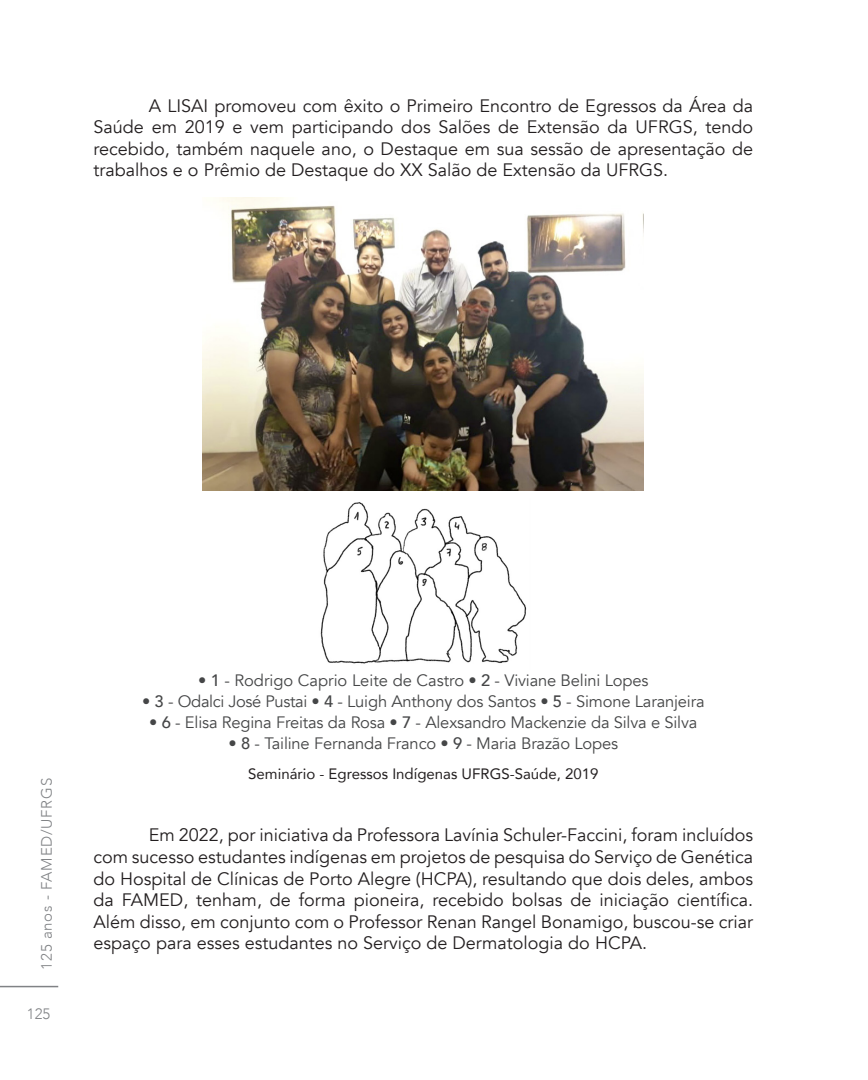
<style>
.page{position:relative;width:868px;height:1080px;background:#fff}
.page>*{position:absolute;margin:0;border:0;box-sizing:border-box;transform-origin:0 0}
.t1{font:18px/21.6px "Avenir";color:#231f20;text-align:justify}
.t2{font:16.5px "Avenir";letter-spacing:-.01em;color:#454647}
.t3{font:15px "Avenir";color:#231f20}
.t4{font:300 15px "Avenir";letter-spacing:.05em;color:#808285}
.s1{font-weight:500}
</style>
<div class="page">
<hr style="left:0;top:986px;width:58px;height:1px;background:#808285">
<img style="left:203px;top:197px;width:440px;height:294px">
<img style="left:320px;top:502px;width:207px;height:162px">
<p class="t1" style="left:94px;top:95px;width:661px;text-indent:55px">A LISAI promoveu com êxito o Primeiro Encontro de Egressos da Área da Saúde em 2019 e vem participando dos Salões de Extensão da UFRGS, tendo recebido, também naquele ano, o Destaque em sua sessão de apresentação de trabalhos e o Prêmio de Destaque do XX Salão de Extensão da UFRGS.</p>
<p class="t4" style="left:37px;top:970px;width:193px;rotate:-90deg">125 anos - FAMED/UFRGS</p>
<p class="t4" style="left:27px;top:1004px;width:25px">125</p>
<p class="t2" style="left:198px;top:670px;width:451px">• <span class="s1">1</span> - Rodrigo Caprio Leite de Castro • <span class="s1">2</span> - Viviane Belini Lopes</p>
<p class="t2" style="left:142px;top:691px;width:564px">• <span class="s1">3</span> - Odalci José Pustai • <span class="s1">4</span> - Luigh Anthony dos Santos • <span class="s1">5</span> - Simone Laranjeira</p>
<p class="t2" style="left:149px;top:712px;width:549px">• <span class="s1">6</span> - Elisa Regina Freitas da Rosa • <span class="s1">7</span> - Alexsandro Mackenzie da Silva e Silva</p>
<p class="t2" style="left:228px;top:733px;width:391px">• <span class="s1">8</span> - Tailine Fernanda Franco • <span class="s1">9</span> - Maria Brazão Lopes</p>
<p class="t3" style="left:248px;top:764px;width:351px">Seminário - Egressos Indígenas UFRGS-Saúde, 2019</p>
<p class="t1" style="left:94px;top:825px;width:661px;text-indent:55px">Em 2022, por iniciativa da Professora Lavínia Schuler-Faccini, foram incluídos com sucesso estudantes indígenas em projetos de pesquisa do Serviço de Genética do Hospital de Clínicas de Porto Alegre (HCPA), resultando que dois deles, ambos da FAMED, tenham, de forma pioneira, recebido bolsas de iniciação científica.<br>Além disso, em conjunto com o Professor Renan Rangel Bonamigo, buscou-se criar espaço para esses estudantes no Serviço de Dermatologia do HCPA.</p>
</div>
